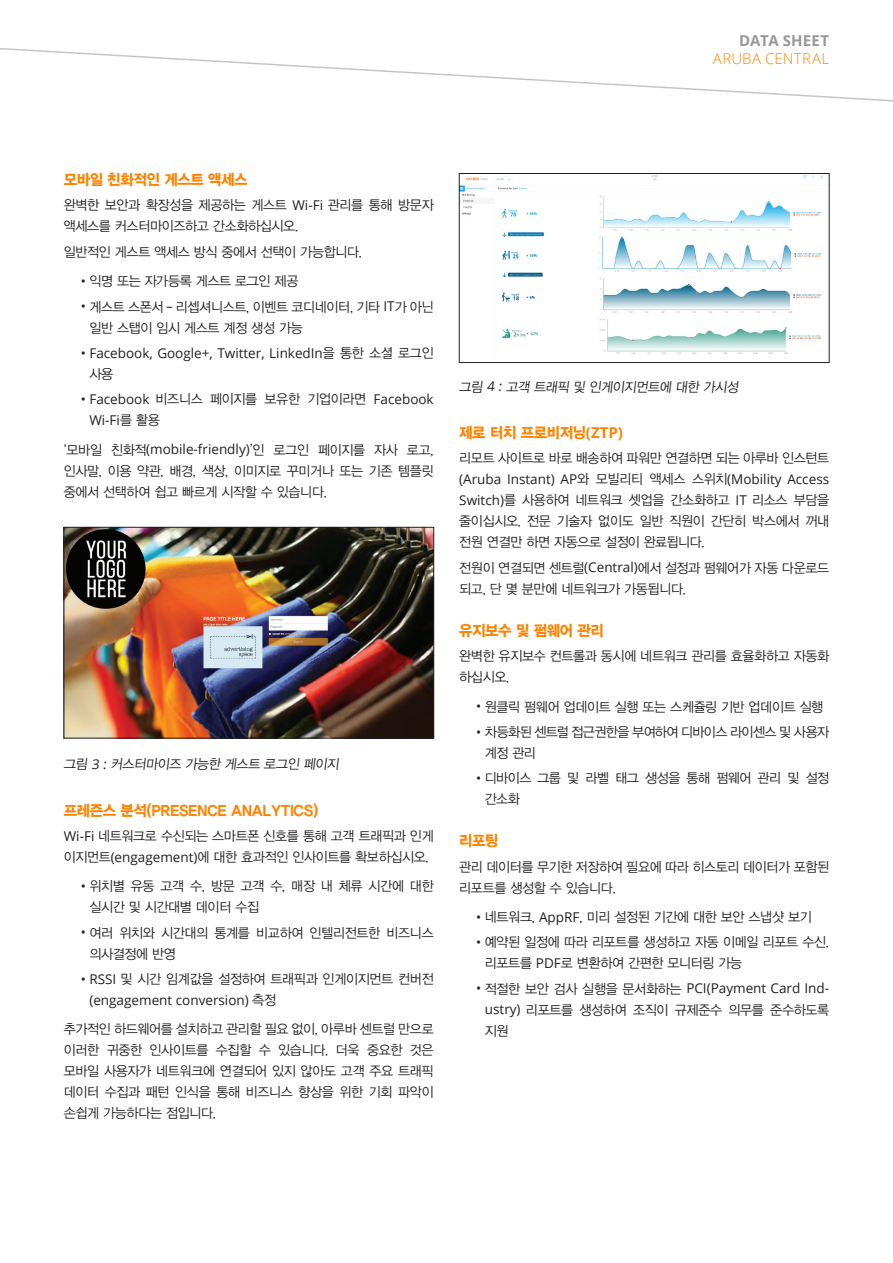
<style>
.page{position:relative;width:893px;height:1263px;background:#fff}
.page>*{position:absolute;margin:0;border:0;box-sizing:border-box;transform-origin:0 0}
.Body__Head_10_14_Bol{font:15px "YDGO16";letter-spacing:-.025em;color:#ff8300}
.t1{font:300 15px "Open Sans";letter-spacing:.025em;color:#ff8300}
.t2{font:700 15px "Open Sans";letter-spacing:.01em;color:#999899}
.Body__Text_9_14_Ligh{font:13.5px/21px "YDGO12";letter-spacing:-.025em;color:#231f20}
.Body__Text_9_14_Ligh-2{font:13.5px/20.2px "Open Sans";color:#231f20}
.Body__Text_9_14_Ligh-3{font:13.5px/21px "YDGO12";letter-spacing:-.045em;color:#231f20}
.s1{font-family:"Open Sans"}
.s2{font-family:"YDGO12"}
.s3{font-family:"Open Sans";font-weight:700}
</style>
<div class="page">
<svg style="left:0;top:48px;width:893px;height:54px"></svg>
<img style="left:66px;top:529px;width:366px;height:207px">
<div style="left:64px;top:527px;width:370px;height:211px;border:1px solid #231f20"></div>
<img style="left:461px;top:175px;width:362px;height:179px">
<div style="left:459px;top:173px;width:370px;height:190px;border:1px solid #231f20"></div>
<p class="t2" style="left:739px;top:30px;width:92px">DATA SHEET</p>
<p class="t1" style="left:713px;top:48px;width:118px">ARUBA CENTRAL</p>
<p class="Body__Head_10_14_Bol" style="left:64px;top:170px;width:185px">모바일 친화적인 게스트 액세스</p>
<p class="Body__Text_9_14_Ligh" style="left:64px;top:194px;width:371px">완벽한 보안과 확장성을 제공하는 게스트 <span class="s1">Wi-Fi</span> 관리를 통해 방문자 액세스를 커스터마이즈하고 간소화하십시오.</p>
<p class="Body__Text_9_14_Ligh" style="left:64px;top:240px;width:300px">일반적인 게스트 액세스 방식 중에서 선택이 가능합니다.</p>
<p class="Body__Text_9_14_Ligh" style="left:81px;top:270px;width:219px"><span class="s1">•</span> 익명 또는 자가등록 게스트 로그인 제공</p>
<p class="Body__Text_9_14_Ligh" style="left:89px;top:295px;width:346px;text-indent:-9px"><span class="s1">•</span> 게스트 스폰서 <span class="s1">–</span> 리셉셔니스트, 이벤트 코디네이터, 기타 <span class="s1">IT</span>가 아닌 일반 스탭이 임시 게스트 계정 생성 가능</p>
<p class="Body__Text_9_14_Ligh-2" style="left:89px;top:342px;width:346px;text-indent:-9px">• Facebook, Google+, Twitter, LinkedIn<span class="s2">을 통한 소셜 로그인 사용</span></p>
<p class="Body__Text_9_14_Ligh-2" style="left:89px;top:388px;width:346px;line-height:21px;text-indent:-9px">• Facebook <span class="s2">비즈니스 페이지를 보유한 기업이라면</span> Facebook<br>Wi-Fi<span class="s2">를 활용</span></p>
<p class="Body__Text_9_14_Ligh" style="left:64px;top:438px;width:371px;text-align:justify">‘모바일 친화적<span class="s1">(mobile-friendly)</span>’인 로그인 페이지를 자사 로고, 인사말, 이용 약관, 배경, 색상, 이미지로 꾸미거나 또는 기존 템플릿 중에서 선택하여 쉽고 빠르게 시작할 수 있습니다.</p>
<p class="Body__Text_9_14_Ligh" style="left:64px;top:752px;width:279px">그림 <span class="s1">3 :</span> 커스터마이즈 가능한 게스트 로그인 페이지</p>
<p class="Body__Head_10_14_Bol" style="left:64px;top:800px;width:256px">프레즌스 분석(PRESENCE ANALYTICS)</p>
<p class="Body__Text_9_14_Ligh" style="left:64px;top:824px;width:371px"><span class="s1">Wi-Fi</span> 네트워크로 수신되는 스마트폰 신호를 통해 고객 트래픽과 인게 이지먼트<span class="s1">(engagement)</span>에 대한 효과적인 인사이트를 확보하십시오.</p>
<p class="Body__Text_9_14_Ligh" style="left:89px;top:875px;width:346px;text-indent:-9px"><span class="s1">•</span> 위치별 유동 고객 수, 방문 고객 수, 매장 내 체류 시간에 대한 실시간 및 시간대별 데이터 수집</p>
<p class="Body__Text_9_14_Ligh" style="left:89px;top:921px;width:346px;text-indent:-9px"><span class="s1">•</span> 여러 위치와 시간대의 통계를 비교하여 인텔리전트한 비즈니스 의사결정에 반영</p>
<p class="Body__Text_9_14_Ligh-2" style="left:89px;top:967px;width:346px;line-height:21.8px;text-indent:-9px">• RSSI <span class="s2">및 시간 임계값을 설정하여 트래픽과 인게이지먼트 컨버전 </span>(engagement conversion) <span class="s2">측정</span></p>
<p class="Body__Text_9_14_Ligh" style="left:64px;top:1018px;width:371px;text-align:justify">추가적인 하드웨어를 설치하고 관리할 필요 없이, 아루바 센트럴 만으로 이러한 귀중한 인사이트를 수집할 수 있습니다. 더욱 중요한 것은 모바일 사용자가 네트워크에 연결되어 있지 않아도 고객 주요 트래픽 데이터 수집과 패턴 인식을 통해 비즈니스 향상을 위한 기회 파악이 손쉽게 가능하다는 점입니다.</p>
<p class="Body__Text_9_14_Ligh" style="left:459px;top:375px;width:283px">그림 <span class="s1">4 :</span> 고객 트래픽 및 인게이지먼트에 대한 가시성</p>
<p class="Body__Head_10_14_Bol" style="left:459px;top:422px;width:165px">제로 터치 프로비저닝<span class="s3">(ZTP)</span></p>
<p class="Body__Text_9_14_Ligh" style="left:459px;top:446px;width:371px;line-height:21.8px">리모트 사이트로 바로 배송하여 파워만 연결하면 되는 아루바 인스턴트 <span class="s1">(Aruba Instant) AP</span>와 모빌리티 액세스 스위치<span class="s1">(Mobility Access</span></p>
<p class="Body__Text_9_14_Ligh" style="left:459px;top:489px;width:371px;text-align:justify"><span class="s1">Switch)</span>를 사용하여 네트워크 셋업을 간소화하고 <span class="s1">IT</span> 리소스 부담을 줄이십시오. 전문 기술자 없이도 일반 직원이 간단히 박스에서 꺼내 전원 연결만 하면 자동으로 설정이 완료됩니다.</p>
<p class="Body__Text_9_14_Ligh" style="left:459px;top:556px;width:371px">전원이 연결되면 센트럴<span class="s1">(Central)</span>에서 설정과 펌웨어가 자동 다운로드 되고, 단 몇 분만에 네트워크가 가동됩니다.</p>
<p class="Body__Head_10_14_Bol" style="left:459px;top:620px;width:146px">유지보수 및 펌웨어 관리</p>
<p class="Body__Text_9_14_Ligh" style="left:459px;top:645px;width:371px">완벽한 유지보수 컨트롤과 동시에 네트워크 관리를 효율화하고 자동화 하십시오.</p>
<p class="Body__Text_9_14_Ligh" style="left:476px;top:695px;width:348px"><span class="s1">•</span> 원클릭 펌웨어 업데이트 실행 또는 스케쥴링 기반 업데이트 실행</p>
<p class="Body__Text_9_14_Ligh-3" style="left:485px;top:720px;width:346px;text-indent:-9px"><span class="s1">•</span> 차등화된 센트럴 접근권한을 부여하여 디바이스 라이센스 및 사용자 계정 관리</p>
<p class="Body__Text_9_14_Ligh" style="left:485px;top:767px;width:346px;text-indent:-9px"><span class="s1">•</span> 디바이스 그룹 및 라벨 태그 생성을 통해 펌웨어 관리 및 설정 간소화</p>
<p class="Body__Head_10_14_Bol" style="left:459px;top:831px;width:41px">리포팅</p>
<p class="Body__Text_9_14_Ligh" style="left:459px;top:855px;width:371px">관리 데이터를 무기한 저장하여 필요에 따라 히스토리 데이터가 포함된 리포트를 생성할 수 있습니다.</p>
<p class="Body__Text_9_14_Ligh" style="left:476px;top:906px;width:337px"><span class="s1">•</span> 네트워크, <span class="s1">AppRF</span>, 미리 설정된 기간에 대한 보안 스냅샷 보기</p>
<p class="Body__Text_9_14_Ligh" style="left:485px;top:931px;width:346px;text-indent:-9px"><span class="s1">•</span> 예약된 일정에 따라 리포트를 생성하고 자동 이메일 리포트 수신. 리포트를 <span class="s1">PDF</span>로 변환하여 간편한 모니터링 가능</p>
<p class="Body__Text_9_14_Ligh" style="left:485px;top:978px;width:346px;text-align:justify;text-indent:-9px"><span class="s1">•</span> 적절한 보안 검사 실행을 문서화하는 <span class="s1">PCI(Payment Card Ind&shy;ustry)</span> 리포트를 생성하여 조직이 규제준수 의무를 준수하도록 지원</p>
</div>
